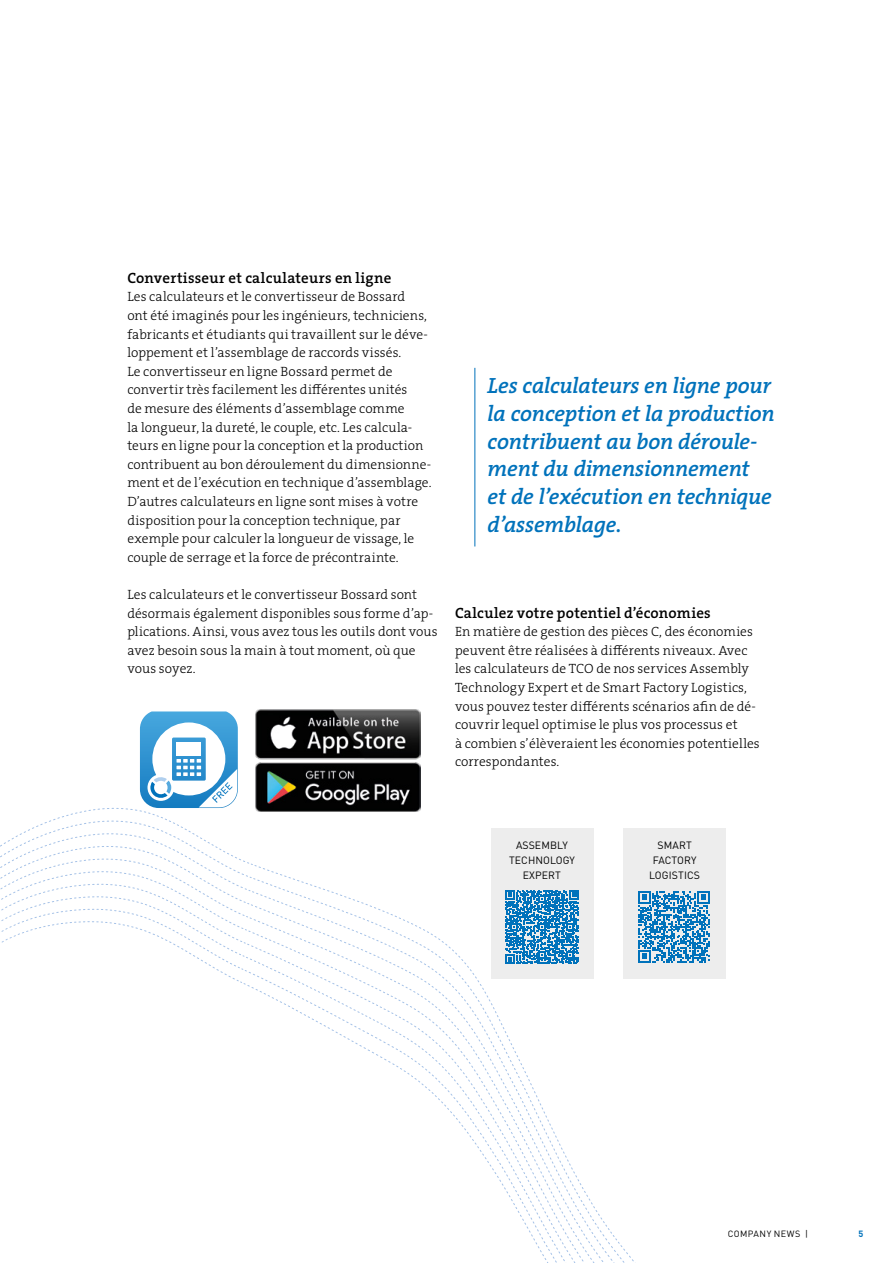
<style>
.page{position:relative;width:893px;height:1263px;background:#fff}
.page>*{position:absolute;margin:0;border:0;box-sizing:border-box;transform-origin:0 0}
.t1{font:22.2px/27.9px "The Serif HP6 Se Bld IT";letter-spacing:-.01em;color:#0072bb}
.t2{font:15px "The Serif HP6 Se Bld";letter-spacing:.015em;color:#000}
.t3{font:13.5px/18.6px "The Serif HP3 Lig";letter-spacing:.005em;color:#000}
.t4{font:10.5px/15px "DINOT";letter-spacing:.01em;color:#000;text-align:center}
.t5{font:9px "DINOT";letter-spacing:.045em;color:#000}
.t6{font:700 9px "DINOT";color:#0072bb}
</style>
<div class="page">
<div style="left:623px;top:828px;width:102px;height:151px;background:#ededed"></div>
<hr style="left:474px;top:368px;width:1px;height:178px;background:#0072bb">
<img style="left:256px;top:710px;width:164px;height:1px">
<svg style="left:0;top:711px;width:710px;height:552px"></svg>
<img style="left:256px;top:762px;width:165px;height:49px">
<p class="t2" style="left:127px;top:268px;width:265px">Convertisseur et calculateurs en ligne</p>
<p class="t3" style="left:127px;top:288px;width:306px">Les calculateurs et le convertisseur de Bossard<br>ont été imaginés pour les ingénieurs, techniciens, fabricants et étudiants qui travaillent sur le déve&shy;loppement et l’assemblage de raccords vissés.<br>Le convertisseur en ligne Bossard permet de convertir très facilement les différentes unités<br>de mesure des éléments d’assemblage comme<br>la longueur, la dureté, le couple, etc. Les calcula&shy;teurs en ligne pour la conception et la production contribuent au bon déroulement du dimensionne&shy;ment et de l’exécution en technique d’assemblage.<br>D’autres calculateurs en ligne sont mises à votre disposition pour la conception technique, par exemple pour calculer la longueur de vissage, le couple de serrage et la force de précontrainte.</p>
<p class="t3" style="left:127px;top:585px;width:312px">Les calculateurs et le convertisseur Bossard sont désormais également disponibles sous forme d’ap&shy;plications. Ainsi, vous avez tous les outils dont vous avez besoin sous la main à tout moment, où que vous soyez.</p>
<h1 class="t1" style="left:488px;top:372px;width:289px">Les calculateurs en ligne pour la conception et la production contribuent au bon déroule&shy;ment du dimensionnement<br>et de l’exécution en technique d’assemblage.</h1>
<p class="t2" style="left:455px;top:603px;width:257px">Calculez votre potentiel d’économies</p>
<p class="t3" style="left:455px;top:622px;width:306px">En matière de gestion des pièces C, des économies peuvent être réalisées à différents niveaux. Avec les calculateurs de TCO de nos services Assembly Technology Expert et de Smart Factory Logistics, vous pouvez tester différents scénarios afin de dé&shy;couvrir lequel optimise le plus vos processus et<br>à combien s’élèveraient les économies potentielles correspondantes.</p>
<p class="t4" style="left:509px;top:837px;width:67px">ASSEMBLY<br>TECHNOLOGY<br>EXPERT</p>
<p class="t4" style="left:649px;top:837px;width:52px">SMART<br>FACTORY<br>LOGISTICS</p>
<p class="t5" style="left:728px;top:1227px;width:82px">COMPANY NEWS |</p>
<p class="t6" style="left:858px;top:1227px;width:6px">5</p>
</div>
